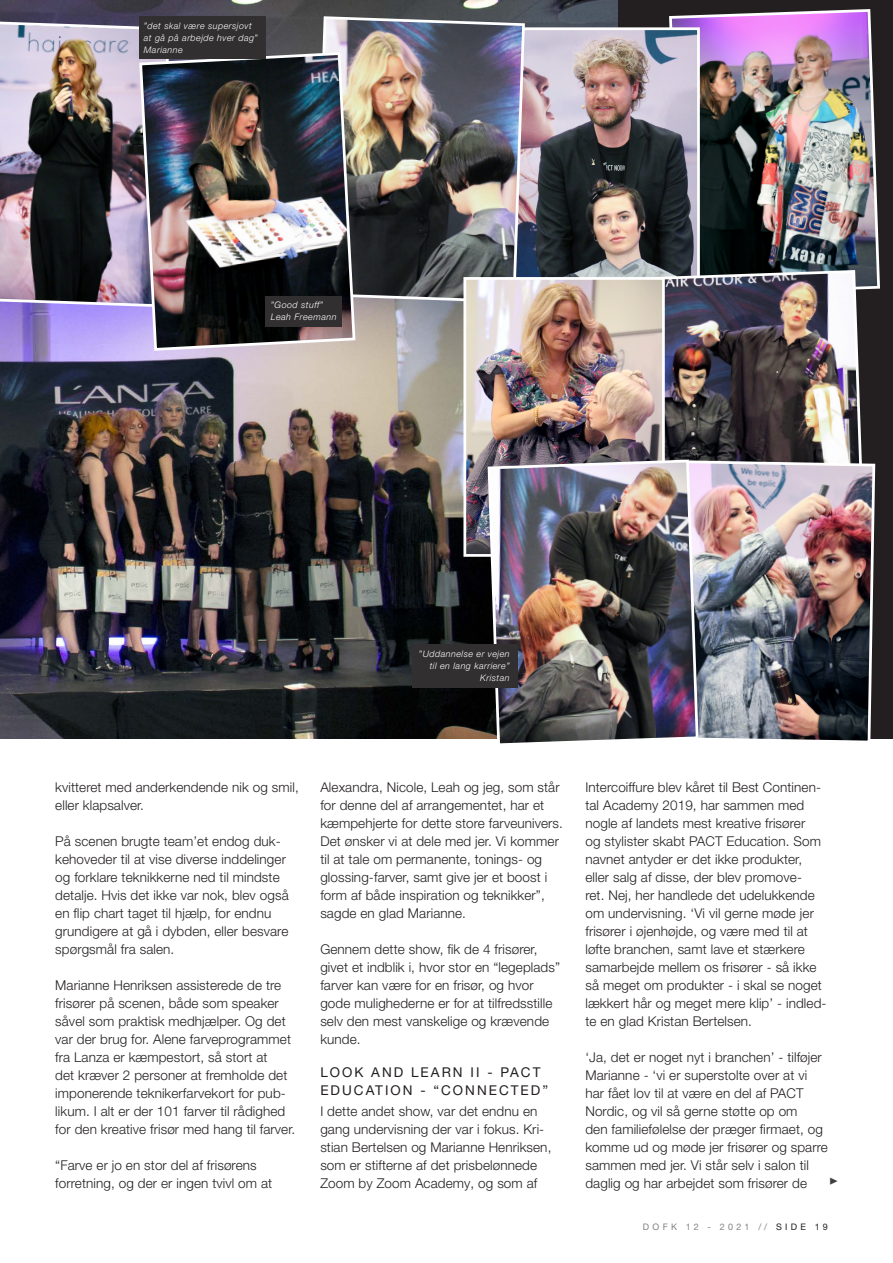
<style>
.page{position:relative;width:893px;height:1263px;background:#fff}
.page>*{position:absolute;margin:0;border:0;box-sizing:border-box;transform-origin:0 0}
.t1{font:700 15px "Minion Pro";color:#3e3e3f}
.t2{font:300 13.5px/18px "Helvetica Neue LT Pro";letter-spacing:.01em;color:#231f20}
.t3{font:13.5px/18px "Helvetica Neue LT Pro";letter-spacing:.15em;color:#231f20}
.t4{font:italic 300 9px/12px "Helvetica Neue LT Pro";letter-spacing:.05em;color:#fff}
.t5{font:9px "Helvetica Neue LT Pro";letter-spacing:.365em;color:#808285}
.s1{color:#231f20}
</style>
<div class="page">
<img style="left:0;top:0;width:618px;height:738px">
<div style="left:618px;top:0;width:275px;height:738px;background:#231f20"></div>
<img style="left:669px;top:9px;width:211px;height:281px">
<img style="left:526px;top:31px;width:170px;height:246px">
<div style="left:498px;top:27px;width:202px;height:280px;border:3px solid #fff"></div>
<img style="left:313px;top:15px;width:213px;height:289px">
<img style="left:0;top:19px;width:139px;height:289px">
<img style="left:652px;top:269px;width:214px;height:190px">
<img style="left:467px;top:281px;width:194px;height:272px">
<div style="left:463px;top:277px;width:202px;height:280px;border:3px solid #fff"></div>
<img style="left:700px;top:459px;width:177px;height:282px">
<img style="left:486px;top:458px;width:214px;height:286px">
<img style="left:138px;top:51px;width:219px;height:301px">
<div style="left:412px;top:644px;width:106px;height:44px;background:#312f30"></div>
<div style="left:266px;top:296px;width:76px;height:30px;background:#312f30"></div>
<div style="left:139px;top:16px;width:127px;height:43px;background:#312f30"></div>
<p class="t4" style="left:144px;top:19px;width:116px">”det skal være supersjovt at gå på arbejde hver dag”<br>Marianne</p>
<p class="t4" style="left:271px;top:298px;width:67px">”Good stuff”<br>Leah Freemann</p>
<p class="t4" style="left:419px;top:647px;width:92px;text-align:right">”Uddannelse er vejen til en lang karriere”<br>Kristan</p>
<p class="t2" style="left:55px;top:778px;width:245px">kvitteret med anderkendende nik og smil, eller klapsalver.</p>
<p class="t2" style="left:55px;top:832px;width:235px">På scenen brugte team’et endog duk&shy;kehoveder til at vise diverse inddelinger og forklare teknikkerne ned til mindste detalje. Hvis det ikke var nok, blev også en flip chart taget til hjælp, for endnu grundigere at gå i dybden, eller besvare spørgsmål fra salen.</p>
<p class="t2" style="left:55px;top:976px;width:241px">Marianne Henriksen assisterede de tre frisører på scenen, både som speaker såvel som praktisk medhjælper. Og det var der brug for. Alene farveprogrammet fra Lanza er kæmpestort, så stort at<br>det kræver 2 personer at fremholde det imponerende teknikerfarvekort for pub&shy;likum. I alt er der 101 farver til rådighed for den kreative frisør med hang til farver.</p>
<p class="t2" style="left:55px;top:1156px;width:218px">“Farve er jo en stor del af frisørens forretning, og der er ingen tvivl om at</p>
<p class="t2" style="left:320px;top:778px;width:244px">Alexandra, Nicole, Leah og jeg, som står for denne del af arrangementet, har et kæmpehjerte for dette store farveunivers.<br>Det ønsker vi at dele med jer. Vi kommer til at tale om permanente, tonings- og glossing-farver, samt give jer et boost i form af både inspiration og teknikker”, sagde en glad Marianne.</p>
<p class="t2" style="left:320px;top:940px;width:241px">Gennem dette show, fik de 4 frisører, givet et indblik i, hvor stor en “legeplads” farver kan være for en frisør, og hvor gode mulighederne er for at tilfredsstille selv den mest vanskelige og krævende kunde.</p>
<p class="t3" style="left:320px;top:1063px;width:229px">LOOK AND LEARN II - PACT<br>EDUCATION - “CONNECTED”</p>
<p class="t2" style="left:320px;top:1102px;width:233px">I dette andet show, var det endnu en gang undervisning der var i fokus. Kri&shy;stian Bertelsen og Marianne Henriksen, som er stifterne af det prisbelønnede Zoom by Zoom Academy, og som af</p>
<p class="t2" style="left:585px;top:778px;width:243px">Intercoiffure blev kåret til Best Continen&shy;tal Academy 2019, har sammen med nogle af landets mest kreative frisører<br>og stylister skabt PACT Education. Som navnet antyder er det ikke produkter, eller salg af disse, der blev promove-<br>ret. Nej, her handlede det udelukkende om undervisning. ‘Vi vil gerne møde jer frisører i øjenhøjde, og være med til at løfte branchen, samt lave et stærkere samarbejde mellem os frisører - så ikke så meget om produkter - i skal se noget lækkert hår og meget mere klip’ - indled&shy;te en glad Kristan Bertelsen.</p>
<p class="t2" style="left:585px;top:1048px;width:244px">‘Ja, det er noget nyt i branchen’ - tilføjer Marianne - ‘vi er superstolte over at vi har fået lov til at være en del af PACT Nordic, og vil så gerne støtte op om<br>den familiefølelse der præger firmaet, og komme ud og møde jer frisører og sparre sammen med jer. Vi står selv i salon til daglig og har arbejdet som frisører de</p>
<p class="t1" style="left:829px;top:1169px;width:11px">▶</p>
<p class="t5" style="left:643px;top:1221px;width:186px">DOFK 12 - 2021 // <span class="s1">SIDE 19</span></p>
</div>
